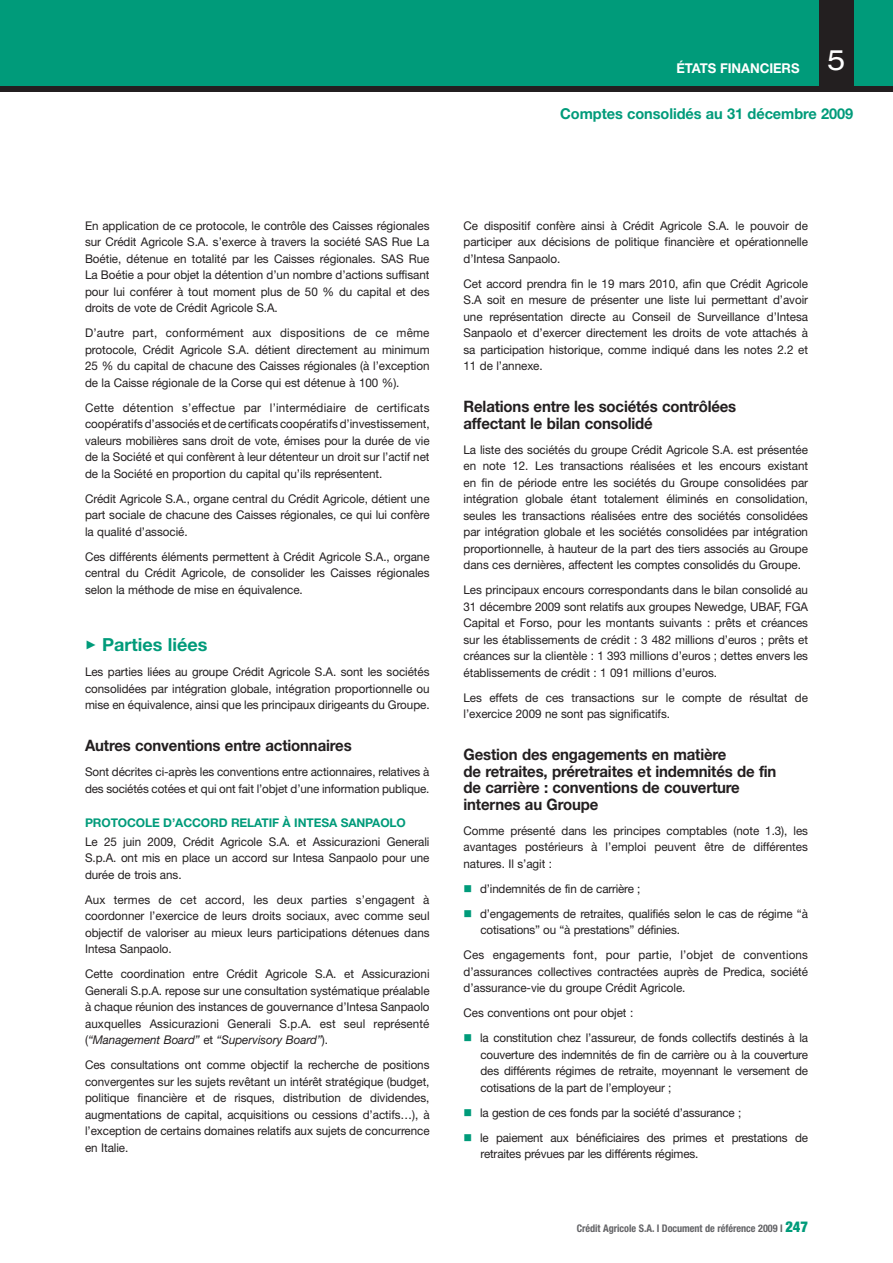
<style>
.page{position:relative;width:893px;height:1263px;background:#fff}
.page>*{position:absolute;margin:0;border:0;box-sizing:border-box;transform-origin:0 0}
.t1{font:700 18px "Helvetica Neue LT Std";color:#009b7a}
.t2{font:700 15.75px/16.5px "Helvetica Neue LT Std";letter-spacing:-.01em;color:#231f20;scale:.95 1}
.t3{font:700 15px "Helvetica Neue LT Std";letter-spacing:-.005em;color:#009b7a}
.t4{font:700 13.5px "Helvetica Neue LT Std";letter-spacing:-.005em;color:#fff}
.t5{font:12px/16.5px "Helvetica Neue LT Std";letter-spacing:-.005em;color:#231f20;text-align:justify}
.t6{font:700 12px "Helvetica Neue LT Std";letter-spacing:-.01em;color:#009b7a}
.t7{font:700 condensed 10.5px "Helvetica Neue LT Std";letter-spacing:-.005em;color:#636366}
.s1{font-style:italic}
.s2{font-weight:900;font-size:15px;color:#009b7a}
</style>
<div class="page">
<div style="left:853px;top:0;width:40px;height:86px;background:#009b7a"></div>
<div style="left:0;top:0;width:819px;height:86px;background:#009b7a"></div>
<div style="left:0;top:86px;width:893px;height:5px;background:#231f20"></div>
<div style="left:819px;top:0;width:34px;height:89px;background:#231f20"></div>
<p class="t4" style="left:676px;top:63px;width:171px">ÉTATS FINANCIERS <sup>5</sup></p>
<p class="t3" style="left:560px;top:108px;width:295px">Comptes consolidés au 31 décembre 2009</p>
<p class="t5" style="left:85px;top:218px;width:346px">En application de ce protocole, le contrôle des Caisses régionales sur Crédit Agricole S.A. s’exerce à travers la société SAS Rue La Boétie, détenue en totalité par les Caisses régionales. SAS Rue La Boétie a pour objet la détention d’un nombre d’actions suffisant pour lui conférer à tout moment plus de 50 % du capital et des droits de vote de Crédit Agricole S.A.</p>
<p class="t5" style="left:85px;top:326px;width:346px">D’autre part, conformément aux dispositions de ce même protocole, Crédit Agricole S.A. détient directement au minimum 25 % du capital de chacune des Caisses régionales (à l’exception de la Caisse régionale de la Corse qui est détenue à 100 %).</p>
<p class="t5" style="left:85px;top:400px;width:346px">Cette détention s’effectue par l’intermédiaire de certificats coopératifs d’associés et de certificats coopératifs d’investissement, valeurs mobilières sans droit de vote, émises pour la durée de vie de la Société et qui confèrent à leur détenteur un droit sur l’actif net de la Société en proportion du capital qu’ils représentent.</p>
<p class="t5" style="left:85px;top:491px;width:346px">Crédit Agricole S.A., organe central du Crédit Agricole, détient une part sociale de chacune des Caisses régionales, ce qui lui confère la qualité d’associé.</p>
<p class="t5" style="left:85px;top:549px;width:346px">Ces différents éléments permettent à Crédit Agricole S.A., organe central du Crédit Agricole, de consolider les Caisses régionales selon la méthode de mise en équivalence.</p>
<h1 class="t1" style="left:85px;top:639px;width:124px">✓ Parties liées</h1>
<p class="t5" style="left:85px;top:665px;width:346px">Les parties liées au groupe Crédit Agricole S.A. sont les sociétés consolidées par intégration globale, intégration proportionnelle ou mise en équivalence, ainsi que les principaux dirigeants du Groupe.</p>
<h2 class="t2" style="left:85px;top:739px;width:282px">Autres conventions entre actionnaires</h2>
<p class="t5" style="left:85px;top:765px;width:346px">Sont décrites ci-après les conventions entre actionnaires, relatives à des sociétés cotées et qui ont fait l’objet d’une information publique.</p>
<p class="t6" style="left:85px;top:818px;width:322px">PROTOCOLE D’ACCORD RELATIF À INTESA SANPAOLO</p>
<p class="t5" style="left:85px;top:834px;width:346px">Le 25 juin 2009, Crédit Agricole S.A. et Assicurazioni Generali S.p.A. ont mis en place un accord sur Intesa Sanpaolo pour une durée de trois ans.</p>
<p class="t5" style="left:85px;top:892px;width:346px">Aux termes de cet accord, les deux parties s’engagent à coordonner l’exercice de leurs droits sociaux, avec comme seul objectif de valoriser au mieux leurs participations détenues dans Intesa Sanpaolo .</p>
<p class="t5" style="left:85px;top:967px;width:346px">Cette coordination entre Crédit Agricole S.A. et Assicurazioni Generali S.p.A. repose sur une consultation systématique préalable à chaque réunion des instances de gouvernance d’Intesa Sanpaolo auxquelles Assicurazioni Generali S.p.A. est seul représenté (<span class="s1">“Management Board”</span> et <span class="s1">“Supervisory Board”</span>).</p>
<p class="t5" style="left:85px;top:1058px;width:346px">Ces consultations ont comme objectif la recherche de positions convergentes sur les sujets revêtant un intérêt stratégique (budget, politique financière et de risques, distribution de dividendes, augmentations de capital, acquisitions ou cessions d’actifs…), à l’exception de certains domaines relatifs aux sujets de concurrence en Italie.</p>
<p class="t5" style="left:463px;top:218px;width:346px">Ce dispositif confère ainsi à Crédit Agricole S.A. le pouvoir de participer aux décisions de politique financière et opérationnelle d’Intesa Sanpaolo .</p>
<p class="t5" style="left:463px;top:276px;width:346px">Cet accord prendra fin le 19 mars 2010, afin que Crédit Agricole S.A soit en mesure de présenter une liste lui permettant d’ avoir une représentation directe au Conseil de Surveillance d’ Intesa Sanpaolo et d’ exercer directement les droits de vote attachés à sa participation historique, comme indiqué dans les notes 2.2 et 11 de l’annexe.</p>
<h2 class="t2" style="left:463px;top:400px;width:289px">Relations entre les sociétés contrôlées affectant le bilan consolidé</h2>
<p class="t5" style="left:463px;top:442px;width:346px">La liste des sociétés du groupe Crédit Agricole S.A. est présentée en note 12. Les transactions réalisées et les encours existant en fin de période entre les sociétés du Groupe consolidées par intégration globale étant totalement éliminés en consolidation, seules les transactions réalisées entre des sociétés consolidées par intégration globale et les sociétés consolidées par intégration proportionnelle, à hauteur de la part des tiers associés au Groupe dans ces dernières, affectent les comptes consolidés du Groupe.</p>
<p class="t5" style="left:463px;top:583px;width:346px">Les principaux encours correspondants dans le bilan consolidé au 31 décembre 2009 sont relatifs aux groupes Newedge, UBAF, FGA Capital et Forso, pour les montants suivants : prêts et créances sur les établissements de crédit : 3 482 millions d’euros ; prêts et créances sur la clientèle : 1 393 millions d’euros ; dettes envers les établissements de crédit : 1 091 millions d’euros.</p>
<p class="t5" style="left:463px;top:690px;width:346px">Les effets de ces transactions sur le compte de résultat de l’exercice 2009 ne sont pas significatifs.</p>
<h2 class="t2" style="left:463px;top:748px;width:331px">Gestion des engagements en matière<br>de retraites, préretraites et indemnités de fin de carrière : c onventions de couverture internes au Groupe</h2>
<p class="t5" style="left:463px;top:823px;width:346px">Comme présenté dans les principes comptables (note 1.3), les avantages postérieurs à l’emploi peuvent être de différentes natures. Il s’agit :</p>
<p class="t5" style="left:480px;top:877px;width:329px;line-height:25px">d’indemnités de fin de carrière ;<br>d’engagements de retraites, qualifiés selon le cas de régime “à</p>
<p class="t5" style="left:463px;top:919px;width:346px;line-height:25px;text-indent:17px">cotisations” ou “à prestations” définies.<br>Ces engagements font, pour partie, l’objet de conventions</p>
<p class="t5" style="left:463px;top:964px;width:346px">d’assurances collectives contractées auprès de Predica, société d’assurance-vie du groupe Crédit Agricole.</p>
<p class="t5" style="left:480px;top:1002px;width:329px;line-height:25px;text-indent:-17px">Ces conventions ont pour objet :<br>la constitution chez l’assureur, de fonds collectifs destinés à la</p>
<p class="t5" style="left:480px;top:1047px;width:329px">couverture des indemnités de fin de carrière ou à la couverture des différents régimes de retraite, moyennant le versement de cotisations de la part de l’employeur ;</p>
<p class="t5" style="left:480px;top:1101px;width:329px;line-height:25px">la gestion de ces fonds par la société d’assurance ;<br>le paiement aux bénéficiaires des primes et prestations de</p>
<p class="t5" style="left:480px;top:1147px;width:219px">retraites prévues par les différents régimes.</p>
<p class="t7" style="left:577px;top:1225px;width:233px">Crédit Agricole S.A. I Document de référence 2009 I <span class="s2">247</span></p>
</div>
